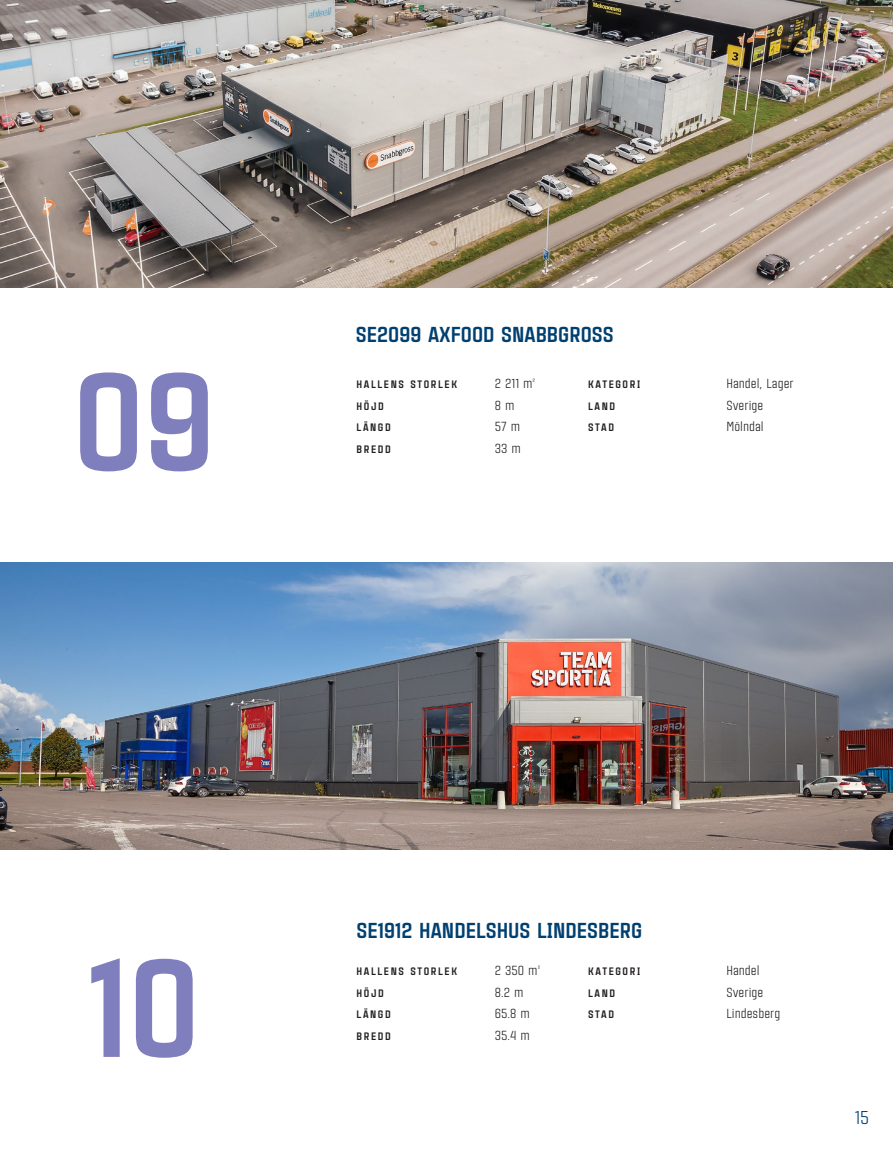
<style>
.page{position:relative;width:893px;height:1149px;background:#fff}
.page>*{position:absolute;margin:0;border:0;box-sizing:border-box;transform-origin:0 0}
.t1{font:900 135px "Citadina";color:#807fbd}
.LL_Perex_01{font:900 21px "Citadina";color:#004071}
.t2{font:18px "Citadina";color:#004071}
.t3{font:12.75px "Citadina";color:#231f20}
.t4{font:900 10.5px "Citadina";letter-spacing:.15em;color:#231f20}
</style>
<div class="page">
<img style="left:0;top:0;width:893px;height:287px">
<img style="left:0;top:562px;width:893px;height:287px">
<p class="t1" style="left:73px;top:319px;width:144px">09</p>
<p class="LL_Perex_01" style="left:356px;top:318px;width:259px">SE2099 AXFOOD SNABBGROSS</p>
<p class="t4" style="left:357px;top:376px;width:102px">HALLENS STORLEK</p>
<p class="t3" style="left:495px;top:374px;width:42px">2 211 m<sup>²</sup></p>
<p class="t4" style="left:357px;top:398px;width:29px">HÖJD</p>
<p class="t3" style="left:495px;top:396px;width:21px">8 m</p>
<p class="t4" style="left:357px;top:419px;width:36px">LÄNGD</p>
<p class="t3" style="left:495px;top:417px;width:27px">57 m</p>
<p class="t4" style="left:357px;top:441px;width:36px">BREDD</p>
<p class="t3" style="left:495px;top:439px;width:27px">33 m</p>
<p class="t4" style="left:588px;top:376px;width:53px">KATEGORI</p>
<p class="t3" style="left:726px;top:374px;width:69px">Handel, Lager</p>
<p class="t4" style="left:588px;top:398px;width:28px">LAND</p>
<p class="t3" style="left:726px;top:396px;width:38px">Sverige</p>
<p class="t4" style="left:588px;top:419px;width:27px">STAD</p>
<p class="t3" style="left:726px;top:417px;width:39px">Mölndal</p>
<p class="LL_Perex_01" style="left:357px;top:914px;width:287px">SE1912 HANDELSHUS LINDESBERG</p>
<p class="t1" style="left:88px;top:905px;width:114px">10</p>
<p class="t4" style="left:357px;top:962px;width:102px">HALLENS STORLEK</p>
<p class="t3" style="left:495px;top:960px;width:47px">2 350 m<sup>²</sup></p>
<p class="t4" style="left:357px;top:984px;width:29px">HÖJD</p>
<p class="t3" style="left:495px;top:982px;width:30px">8.2 m</p>
<p class="t4" style="left:357px;top:1005px;width:36px">LÄNGD</p>
<p class="t3" style="left:495px;top:1003px;width:37px">65.8 m</p>
<p class="t4" style="left:357px;top:1027px;width:36px">BREDD</p>
<p class="t3" style="left:495px;top:1025px;width:37px">35.4 m</p>
<p class="t4" style="left:588px;top:962px;width:53px">KATEGORI</p>
<p class="t3" style="left:726px;top:960px;width:35px">Handel</p>
<p class="t4" style="left:588px;top:984px;width:28px">LAND</p>
<p class="t3" style="left:726px;top:982px;width:38px">Sverige</p>
<p class="t4" style="left:588px;top:1005px;width:27px">STAD</p>
<p class="t3" style="left:726px;top:1003px;width:56px">Lindesberg</p>
<h3 class="t2" style="left:855px;top:1103px;width:16px">15</h3>
</div>
